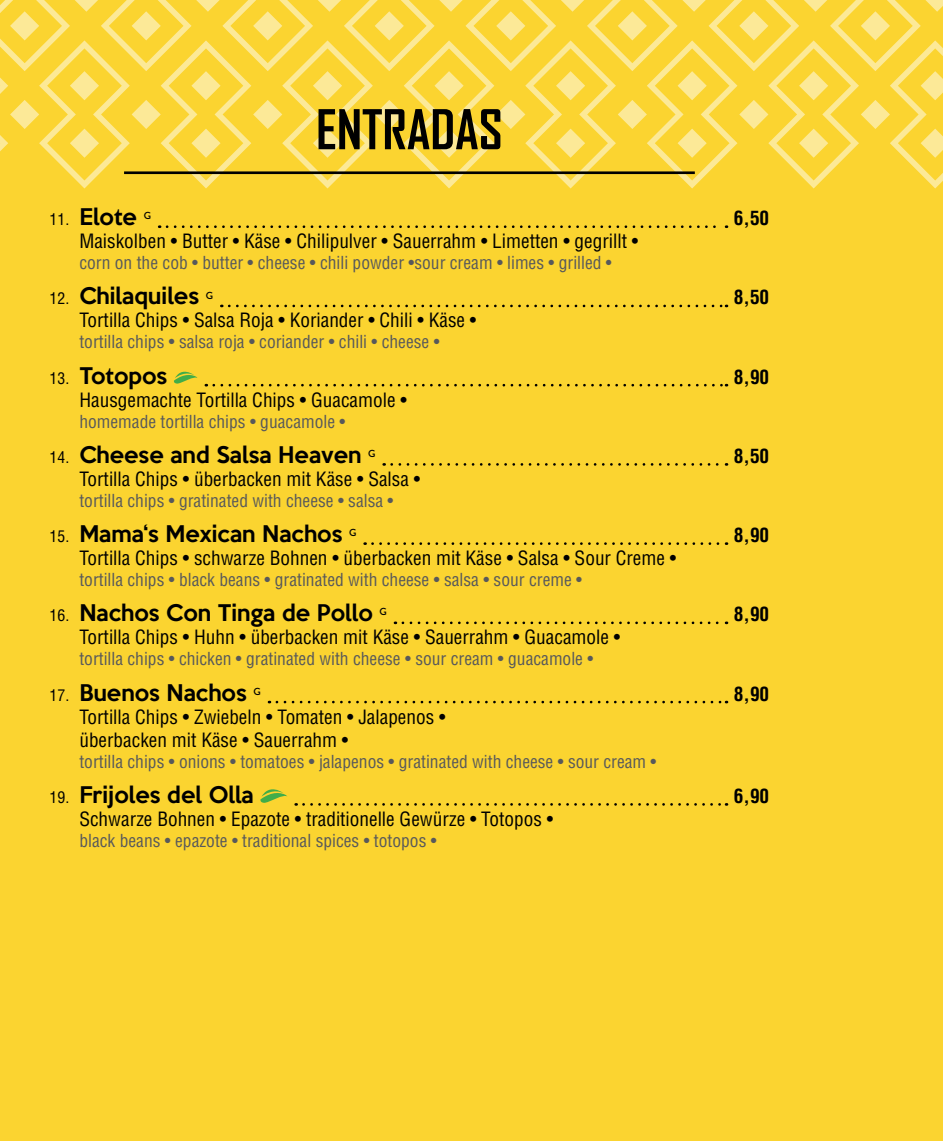
<style>
.page{position:relative;width:943px;height:1141px;background:#fbd430}
.page>*{position:absolute;margin:0;border:0;box-sizing:border-box;transform-origin:0 0}
.t1{font:700 52.5px "Agency FB";color:#000}
.t2{font:500 21px "Keep Calm";color:#000}
.t3{font:condensed 19.25px/23.1px "Helvetica LT Std";color:#000}
.t4{font:700 condensed 19.25px "Helvetica LT Std";color:#000}
.t5{font:condensed 17.5px "Helvetica LT Std";color:#58595b}
.s1{font-family:"Helvetica LT Std";font-weight:400;font-stretch:condensed;font-size:15.75px}
</style>
<div class="page">
<svg style="left:0;top:0;width:943px;height:189px"></svg>
<hr style="left:124px;top:171px;width:570px;height:3px;background:#000">
<svg style="left:167px;top:225px;width:560px;height:3px"></svg>
<svg style="left:229px;top:305px;width:498px;height:2px"></svg>
<svg style="left:214px;top:384px;width:513px;height:2px"></svg>
<svg style="left:391px;top:463px;width:336px;height:3px"></svg>
<svg style="left:372px;top:542px;width:355px;height:3px"></svg>
<svg style="left:403px;top:622px;width:324px;height:2px"></svg>
<svg style="left:277px;top:701px;width:450px;height:2px"></svg>
<svg style="left:303px;top:803px;width:424px;height:3px"></svg>
<svg style="left:174px;top:371px;width:24px;height:13px"></svg>
<svg style="left:260px;top:789px;width:28px;height:14px"></svg>
<h1 class="t1" style="left:316px;top:97px;width:188px">ENTRADAS</h1>
<p class="t2" style="left:50px;top:199px;width:103px"><span class="s1">11.</span> Elote <sup>G</sup></p>
<p class="t4" style="left:734px;top:206px;width:37px">6,50</p>
<p class="t3" style="left:79px;top:230px;width:560px">Maiskolben • Butter • Käse • Chilipulver • Sauerrahm • Limetten • gegrillt •</p>
<p class="t5" style="left:79px;top:252px;width:534px">corn on the cob • butter • cheese • chili powder •sour cream • limes • grilled •</p>
<p class="t2" style="left:50px;top:278px;width:165px"><span class="s1">12.</span> Chilaquiles <sup>G</sup></p>
<p class="t4" style="left:734px;top:285px;width:37px">8,50</p>
<p class="t3" style="left:79px;top:309px;width:398px">Tortilla Chips • Salsa Roja • Koriander • Chili • Käse •</p>
<p class="t5" style="left:79px;top:331px;width:361px">tortilla chips • salsa roja • coriander • chili • cheese •</p>
<p class="t2" style="left:50px;top:357px;width:119px"><span class="s1">13.</span> Totopos</p>
<p class="t4" style="left:734px;top:365px;width:37px">8,90</p>
<p class="t3" style="left:79px;top:388px;width:329px">Hausgemachte Tortilla Chips • Guacamole •</p>
<p class="t5" style="left:79px;top:410px;width:267px">homemade tortilla chips • guacamole •</p>
<p class="t2" style="left:50px;top:436px;width:327px"><span class="s1">14.</span> Cheese and Salsa Heaven <sup>G</sup></p>
<p class="t4" style="left:734px;top:444px;width:37px">8,50</p>
<p class="t3" style="left:79px;top:467px;width:342px">Tortilla Chips • überbacken mit Käse • Salsa •</p>
<p class="t5" style="left:79px;top:490px;width:315px">tortilla chips • gratinated with cheese • salsa •</p>
<p class="t2" style="left:50px;top:516px;width:308px"><span class="s1">15.</span> Mama‘s Mexican Nachos <sup>G</sup></p>
<p class="t4" style="left:734px;top:523px;width:37px">8,90</p>
<p class="t3" style="left:79px;top:546px;width:598px">Tortilla Chips • schwarze Bohnen • überbacken mit Käse • Salsa • Sour Creme •</p>
<p class="t5" style="left:79px;top:569px;width:504px">tortilla chips • black beans • gratinated with cheese • salsa • sour creme •</p>
<p class="t2" style="left:50px;top:595px;width:339px"><span class="s1">16.</span> Nachos Con Tinga de Pollo <sup>G</sup></p>
<p class="t4" style="left:734px;top:602px;width:37px">8,90</p>
<p class="t3" style="left:79px;top:626px;width:542px">Tortilla Chips • Huhn • überbacken mit Käse • Sauerrahm • Guacamole •</p>
<p class="t5" style="left:79px;top:648px;width:515px">tortilla chips • chicken • gratinated with cheese • sour cream • guacamole •</p>
<p class="t2" style="left:50px;top:674px;width:213px"><span class="s1">17.</span> Buenos Nachos <sup>G</sup></p>
<p class="t4" style="left:734px;top:681px;width:37px">8,90</p>
<p class="t3" style="left:79px;top:705px;width:367px">Tortilla Chips • Zwiebeln • Tomaten • Jalapenos • überbacken mit Käse • Sauerrahm •</p>
<p class="t5" style="left:79px;top:750px;width:578px">tortilla chips • onions • tomatoes • jalapenos • gratinated with cheese • sour cream •</p>
<p class="t2" style="left:50px;top:776px;width:206px"><span class="s1">19.</span> Frijoles del Olla</p>
<p class="t4" style="left:734px;top:784px;width:37px">6,90</p>
<p class="t3" style="left:79px;top:807px;width:475px">Schwarze Bohnen • Epazote • traditionelle Gewürze • Totopos •</p>
<p class="t5" style="left:79px;top:830px;width:359px">black beans • epazote • traditional spices • totopos •</p>
</div>
